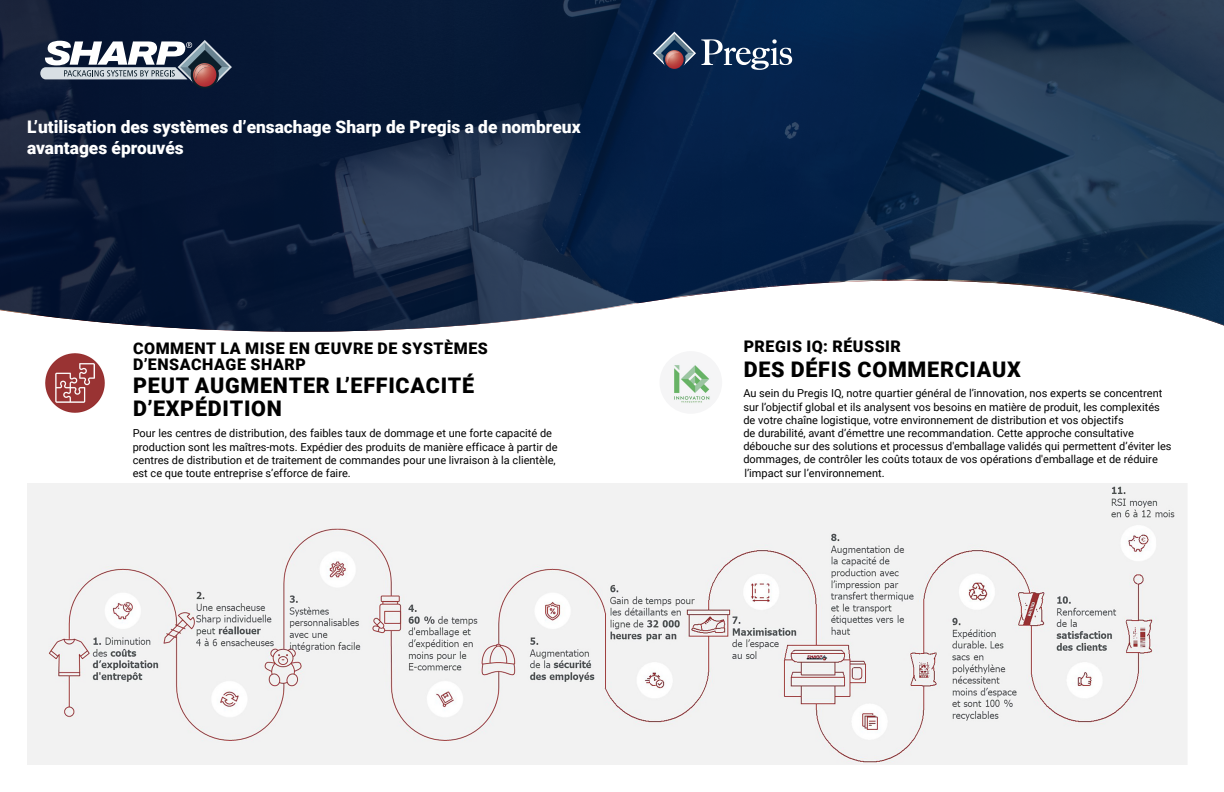
<style>
.page{position:relative;width:1224px;height:792px;background:#fff}
.page>*{position:absolute;margin:0;border:0;box-sizing:border-box;transform-origin:0 0}
.t1{font:900 21.5px/23px "Roboto";letter-spacing:.035em;color:#000}
.t2{font:900 17.3px/20.8px "Roboto";color:#fff}
.t3{font:900 16px/16px "Roboto";letter-spacing:.035em;color:#000}
.t4{font:11px/13.2px "Roboto";color:#000}
</style>
<div class="page">
<svg style="left:0;top:0;width:1224px;height:332px;background:#213551"></svg>
<svg style="left:40px;top:40px;width:192px;height:49px"></svg>
<svg style="left:653px;top:32px;width:139px;height:38px;background:#3d506e"></svg>
<img style="left:45px;top:353px;width:60px;height:60px">
<img style="left:27px;top:483px;width:1160px;height:282px">
<img style="left:660px;top:351px;width:62px;height:63px;border-radius:31px">
<p class="t2" style="left:27px;top:116px;width:555px">L’utilisation des systèmes d’ensachage Sharp de Pregis a de nombreux avantages éprouvés</p>
<p class="t3" style="left:133px;top:339px;width:356px">COMMENT LA MISE EN ŒUVRE DE SYSTÈMES<br>D’ENSACHAGE SHARP</p>
<p class="t1" style="left:133px;top:373px;width:343px">PEUT AUGMENTER L’EFFICACITÉ<br>D’EXPÉDITION</p>
<p class="t4" style="left:133px;top:426px;width:426px">Pour les centres de distribution, des faibles taux de dommage et une forte capacité de production sont les maîtres-mots. Expédier des produits de manière efficace à partir de centres de distribution et de traitement de commandes pour une livraison à la clientèle, est ce que toute entreprise s’efforce de faire.</p>
<p class="t3" style="left:744px;top:337px;width:159px">PREGIS IQ: RÉUSSIR</p>
<p class="t1" style="left:744px;top:357px;width:279px">DES DÉFIS COMMERCIAUX</p>
<p class="t4" style="left:743px;top:386px;width:430px">Au sein du Pregis IQ, notre quartier général de l’innovation, nos experts se concentrent sur l’objectif global et ils analysent vos besoins en matière de produit, les complexités de votre chaîne logistique, votre environnement de distribution et vos objectifs<br>de durabilité, avant d’émettre une recommandation. Cette approche consultative débouche sur des solutions et processus d'emballage validés qui permettent d’éviter les dommages, de contrôler les coûts totaux de vos opérations d'emballage et de réduire l’impact sur l’environnement.</p>
</div>
